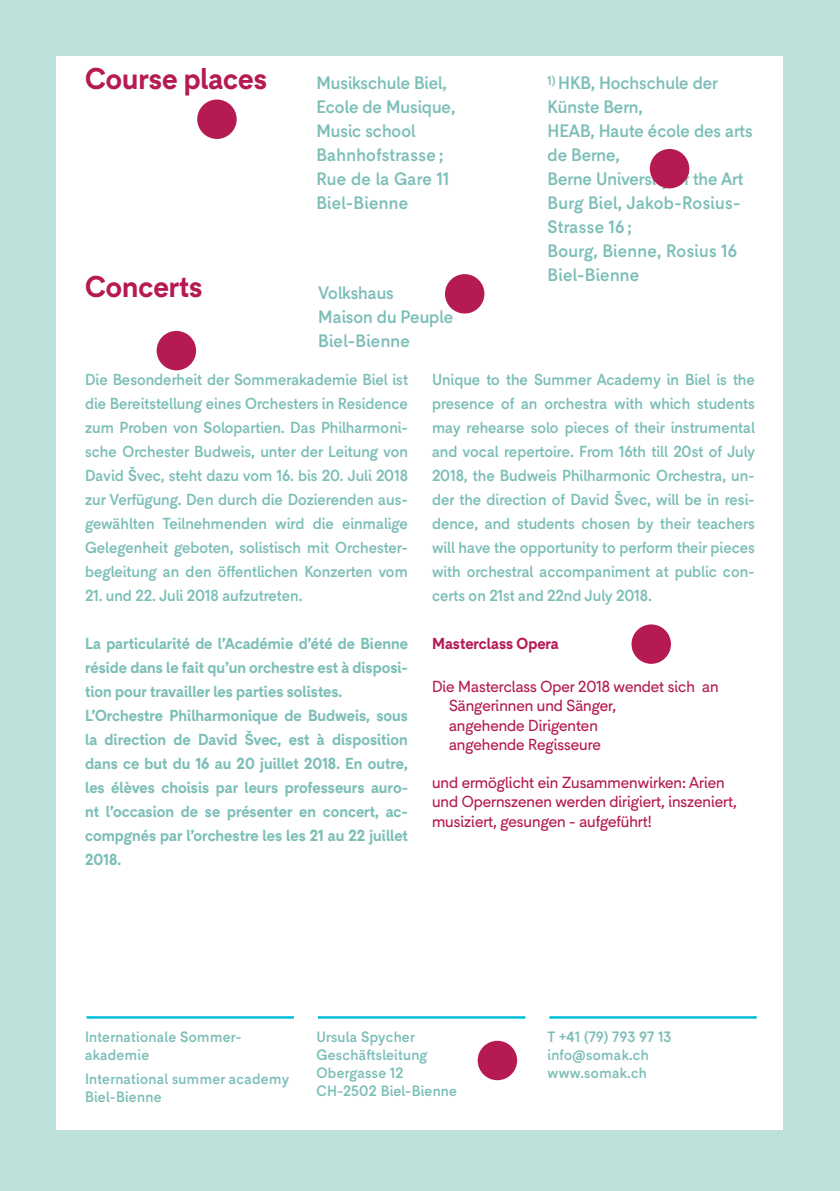
<style>
.page{position:relative;width:840px;height:1191px;background:#fff}
.page>*{position:absolute;margin:0;border:0;box-sizing:border-box;transform-origin:0 0}
.t1{font:700 30px "G Gpopulaire";color:#b51a53}
.t2{font:500 18px/24px "G Gpopulaire";color:#7cbeb8}
.t3{font:500 16px/24px "G Gpopulaire";color:#7cbeb8;text-align:justify}
.t4{font:700 16px/24px "G Gpopulaire";color:#7cbeb8}
.t5{font:16px/19.2px "G Gpopulaire";color:#b51a53}
.t6{font:700 16px "G Gpopulaire";color:#b51a53}
.t7{font:500 15px/18px "G Gpopulaire";letter-spacing:.02em;color:#7cbeb8}
</style>
<div class="page">
<div style="left:0;top:0;width:839px;height:1191px;background:#bde2dc"></div>
<div style="left:57px;top:57px;width:725px;height:1072px;background:#fff"></div>
<hr style="left:86px;top:1016px;width:208px;height:2px;background:#00bfd7">
<hr style="left:318px;top:1016px;width:207px;height:2px;background:#00bfd7">
<hr style="left:549px;top:1016px;width:207px;height:2px;background:#00bfd7">
<div style="left:197px;top:99px;width:39px;height:40px;background:#b51a53;border-radius:50%"></div>
<div style="left:444px;top:274px;width:40px;height:39px;background:#b51a53;border-radius:50%"></div>
<div style="left:649px;top:149px;width:40px;height:39px;background:#b51a53;border-radius:50%"></div>
<div style="left:156px;top:331px;width:40px;height:39px;background:#b51a53;border-radius:50%"></div>
<div style="left:631px;top:624px;width:39px;height:40px;background:#b51a53;border-radius:50%"></div>
<div style="left:477px;top:1040px;width:40px;height:40px;background:#b51a53;border-radius:50%"></div>
<h1 class="t1" style="left:85px;top:59px;width:183px">Course places</h1>
<p class="t2" style="left:316px;top:70px;width:140px">Musikschule Biel,<br>Ecole de Musique,<br>Music school<br>Bahnhofstrasse ;<br>Rue de la Gare 11<br>Biel-Bienne</p>
<p class="t2" style="left:547px;top:70px;width:206px"><sup>1)</sup> HKB, Hochschule der<br>Künste Bern,<br>HEAB, Haute école des arts de Berne,<br>Berne University of the Art<br>Burg Biel, Jakob-Rosius-<br>Strasse 16 ;<br>Bourg, Bienne, Rosius 16<br>Biel-Bienne</p>
<h1 class="t1" style="left:85px;top:267px;width:119px">Concerts</h1>
<p class="t2" style="left:318px;top:280px;width:136px">Volkshaus<br>Maison du Peuple<br>Biel-Bienne</p>
<p class="t3" style="left:85px;top:367px;width:324px">Die Besonderheit der Sommerakademie Biel ist die Bereitstellung eines Orchesters in Residence zum Proben von Solopartien. Das Philharmoni&shy;sche Orchester Budweis, unter der Leitung von David Švec, steht dazu vom 16. bis 20. Juli 2018 zur Verfügung. Den durch die Dozierenden aus&shy;gewählten Teilnehmenden wird die einmalige Gelegenheit geboten, solistisch mit Orchester&shy;begleitung an den öffentlichen Konzerten vom</p>
<p class="t3" style="left:85px;top:583px;width:218px">21. und 22. Juli 2018 aufzutreten.</p>
<p class="t4" style="left:85px;top:631px;width:324px">La particularité de l’Académie d’été de Bienne réside dans le fait qu’un orchestre est à disposi&shy;tion pour travailler les parties solistes.<br>L’Orchestre Philharmonique de Budweis, sous la direction de David Švec, est à disposition dans ce but du 16 au 20 juillet 2018. En outre, les élèves choisis par leurs professeurs auro&shy;nt l’occasion de se présenter en concert, ac&shy;compgnés par l’orchestre les les 21 au 22 juillet 2018.</p>
<p class="t3" style="left:432px;top:367px;width:324px">Unique to the Summer Academy in Biel is the presence of an orchestra with which students may rehearse solo pieces of their instrumental and vocal repertoire. From 16th till 20st of July 2018, the Budweis Philharmonic Orchestra, un&shy;der the direction of David Švec, will be in resi&shy;dence, and students chosen by their teachers will have the opportunity to perform their pieces with orchestral accompaniment at public con&shy;certs on 21st and 22nd July 2018.</p>
<p class="t6" style="left:432px;top:633px;width:128px">Masterclass Opera</p>
<p class="t5" style="left:449px;top:676px;width:271px;text-indent:-17px">Die Masterclass Oper 2018 wendet sich an<br>Sängerinnen und Sänger,<br>angehende Dirigenten<br>angehende Regisseure</p>
<p class="t5" style="left:432px;top:772px;width:306px">und ermöglicht ein Zusammenwirken: Arien und Opernszenen werden dirigiert, inszeniert, musiziert, gesungen - aufgeführt!</p>
<p class="t7" style="left:85px;top:1027px;width:158px">Internationale Sommer&shy;akademie</p>
<p class="t7" style="left:85px;top:1069px;width:205px">International summer academy<br>Biel-Bienne</p>
<p class="t7" style="left:316px;top:1027px;width:142px">Ursula Spycher<br>Geschäftsleitung<br>Obergasse 12<br>CH-2502 Biel-Bienne</p>
<p class="t7" style="left:547px;top:1027px;width:125px">T +41 (79) 793 97 13 info@somak.ch www.somak.ch</p>
</div>
